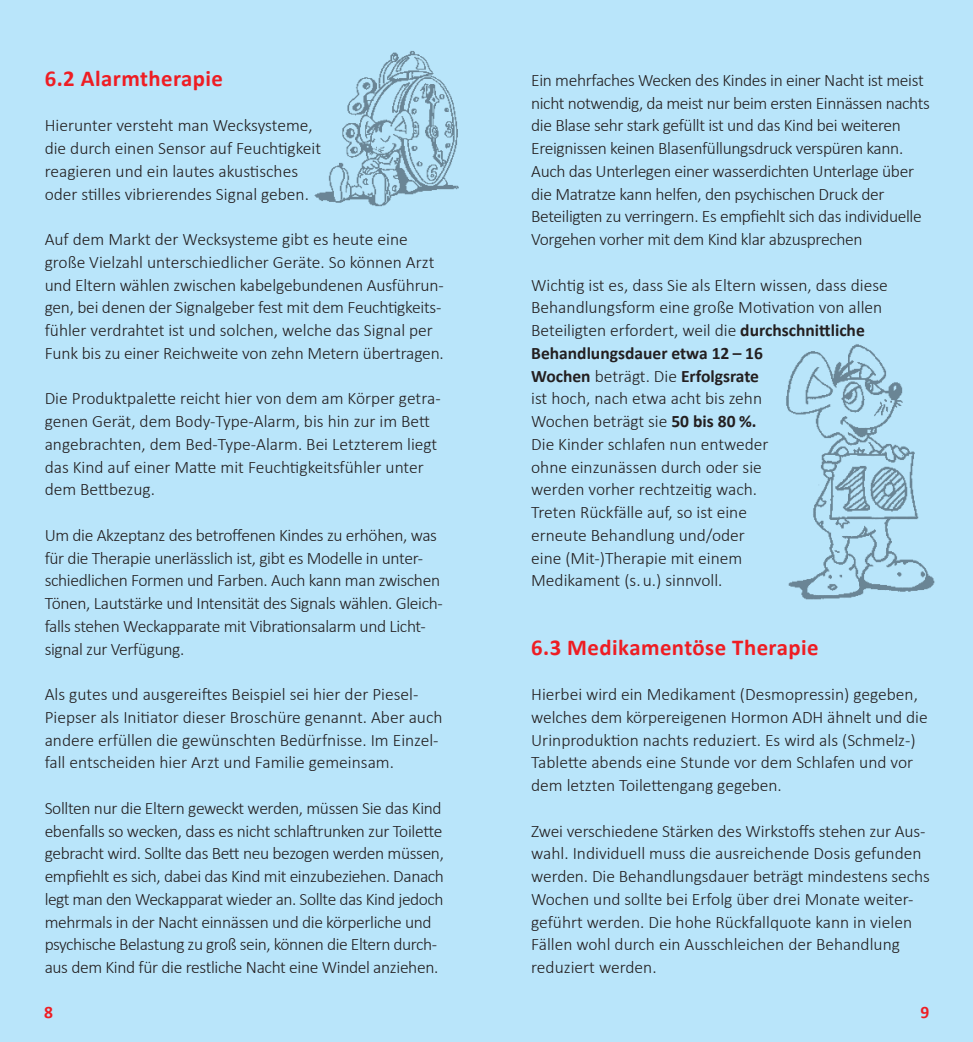
<style>
.page{position:relative;width:973px;height:1042px;background:#fff}
.page>*{position:absolute;margin:0;border:0;box-sizing:border-box;transform-origin:0 0}
.t1{font:700 22.75px "Calibri";letter-spacing:.02em;color:#ee1d23}
.t2{font:300 17.5px/22.8px "Calibri";letter-spacing:-.01em;color:#231f20}
.t3{font:700 17.5px "Calibri";color:#ee1d23}
.s1{font-weight:700}
</style>
<div class="page">
<div style="left:0;top:0;width:972px;height:1042px;background:#b9e5fa"></div>
<img style="left:786px;top:344px;width:148px;height:256px">
<img style="left:314px;top:51px;width:145px;height:155px">
<h1 class="t1" style="left:45px;top:64px;width:180px">6.2 Alarmtherapie</h1>
<p class="t2" style="left:45px;top:113px;width:278px">Hierunter versteht man Wecksysteme, die durch einen Sensor auf Feuchtigkeit reagieren und ein lautes akustisches oder stilles vibrierendes Signal geben.</p>
<p class="t2" style="left:45px;top:227px;width:400px">Auf dem Markt der Wecksysteme gibt es heute eine große Vielzahl unterschiedlicher Geräte. So können Arzt und Eltern wählen zwischen kabelgebundenen Ausführun&shy;gen, bei denen der Signalgeber fest mit dem Feuchtigkeits&shy;fühler verdrahtet ist und solchen, welche das Signal per Funk bis zu einer Reichweite von zehn Metern übertragen.</p>
<p class="t2" style="left:45px;top:386px;width:397px">Die Produktpalette reicht hier von dem am Körper getra&shy;genen Gerät, dem Body-Type-Alarm, bis hin zur im Bett angebrachten, dem Bed-Type-Alarm. Bei Letzterem liegt das Kind auf einer Matte mit Feuchtigkeitsfühler unter dem Bettbezug.</p>
<p class="t2" style="left:45px;top:523px;width:399px">Um die Akzeptanz des betroffenen Kindes zu erhöhen, was für die Therapie unerlässlich ist, gibt es Modelle in unter&shy;schiedlichen Formen und Farben. Auch kann man zwischen Tönen, Lautstärke und Intensität des Signals wählen. Gleich&shy;falls stehen Weckapparate mit Vibrationsalarm und Licht&shy;signal zur Verfügung.</p>
<p class="t2" style="left:45px;top:682px;width:399px">Als gutes und ausgereiftes Beispiel sei hier der Piesel-Piepser als Initiator dieser Broschüre genannt. Aber auch andere erfüllen die gewünschten Bedürfnisse. Im Einzel&shy;fall entscheiden hier Arzt und Familie gemeinsam.</p>
<p class="t2" style="left:45px;top:796px;width:401px">Sollten nur die Eltern geweckt werden, müssen Sie das Kind ebenfalls so wecken, dass es nicht schlaftrunken zur Toilette gebracht wird. Sollte das Bett neu bezogen werden müssen, empfiehlt es sich, dabei das Kind mit einzubeziehen. Danach legt man den Weckapparat wieder an. Sollte das Kind jedoch mehrmals in der Nacht einnässen und die körperliche und psychische Belastung zu groß sein, können die Eltern durch&shy;aus dem Kind für die restliche Nacht eine Windel anziehen.</p>
<p class="t2" style="left:531px;top:68px;width:400px">Ein mehrfaches Wecken des Kindes in einer Nacht ist meist nicht notwendig, da meist nur beim ersten Einnässen nachts die Blase sehr stark gefüllt ist und das Kind bei weiteren Ereignissen keinen Blasenfüllungsdruck verspüren kann.<br>Auch das Unterlegen einer wasserdichten Unterlage über die Matratze kann helfen, den psychischen Druck der Beteiligten zu verringern. Es empfiehlt sich das individuelle Vorgehen vorher mit dem Kind klar abzusprechen</p>
<p class="t2" style="left:531px;top:272px;width:358px">Wichtig ist es, dass Sie als Eltern wissen, dass diese Behandlungsform eine große Motivation von allen Beteiligten erfordert, weil die <span class="s1">durchschnittliche Behandlungsdauer etwa 12 – 16<br>Wochen</span> beträgt. Die <span class="s1">Erfolgsrate<br></span>ist hoch, nach etwa acht bis zehn<br>Wochen beträgt sie <span class="s1">50 bis 80 %.<br></span>Die Kinder schlafen nun entweder<br>ohne einzunässen durch oder sie<br>werden vorher rechtzeitig wach.<br>Treten Rückfälle auf, so ist eine<br>erneute Behandlung und/oder<br>eine (Mit-)Therapie mit einem<br>Medikament (s.u.) sinnvoll.</p>
<h1 class="t1" style="left:531px;top:632px;width:289px">6.3 Medikamentöse Therapie</h1>
<p class="t2" style="left:531px;top:682px;width:398px">Hierbei wird ein Medikament (Desmopressin) gegeben, welches dem körpereigenen Hormon ADH ähnelt und die Urinproduktion nachts reduziert. Es wird als (Schmelz-)<br>Tablette abends eine Stunde vor dem Schlafen und vor dem letzten Toilettengang gegeben.</p>
<p class="t2" style="left:531px;top:818px;width:400px">Zwei verschiedene Stärken des Wirkstoffs stehen zur Aus&shy;wahl. Individuell muss die ausreichende Dosis gefunden werden. Die Behandlungsdauer beträgt mindestens sechs Wochen und sollte bei Erfolg über drei Monate weiter&shy;geführt werden. Die hohe Rückfallquote kann in vielen Fällen wohl durch ein Ausschleichen der Behandlung reduziert werden.</p>
<p class="t3" style="left:44px;top:1001px;width:10px">8</p>
<p class="t3" style="left:920px;top:1001px;width:10px">9</p>
</div>
